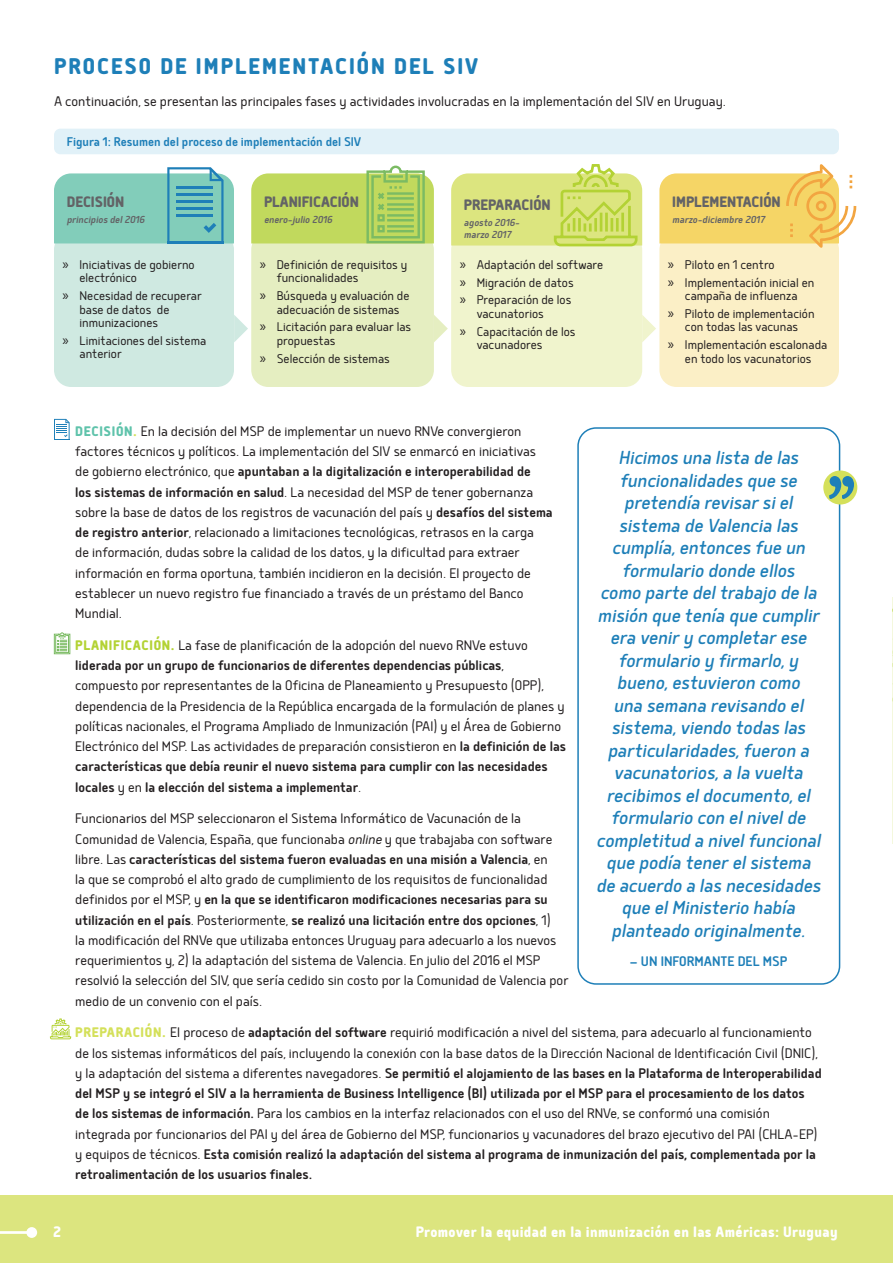
<style>
.page{position:relative;width:893px;height:1263px;background:#fff}
.page>*{position:absolute;margin:0;border:0;box-sizing:border-box;transform-origin:0 0}
.t1{font:800 27px "Delm";letter-spacing:.075em;color:#1e7fb8}
.Quote_text{font:italic 22.5px/22.5px "Delm";color:#1e7fb8;text-align:center}
.t2{font:800 18px "Delm";letter-spacing:.02em;color:#fff}
.Body_Text{font:800 18px "Delm";color:#636366}
.Body_Text-2{font:300 16.5px/20.2px "Delm";color:#231f20}
.Text_with_icon_bulle{font:300 16.5px/20.2px "Delm";color:#231f20}
.Quote_Attribution{font:500 16.5px "Delm";color:#1e7fb8}
.t3{font:300 15px/13.5px "Delm";color:#231f20}
.Figure_Title{font:500 15px "Delm";color:#1e7fb8}
.Body_Text-3{font:italic 500 12px/12px "Delm";color:#636366}
.s1{font-family:"Myriad Pro";font-weight:400}
.s2{font-weight:800;color:#5fc3ab}
.s3{font-weight:800;color:#d4e05a}
.s4{font-weight:500}
.s5{font-weight:800;color:#b3d234}
.s6{font-style:italic}
</style>
<div class="page">
<div style="left:0;top:1195px;width:893px;height:68px;background:#dce57f"></div>
<hr style="left:0;top:1231px;width:32px;height:3px;background:#fff">
<div style="left:26px;top:1227px;width:11px;height:11px;background:#fff;border-radius:50%"></div>
<hr style="left:892px;top:597px;width:1px;height:247px;background:#f4f8dd">
<svg style="left:892px;top:608px;width:1px;height:94px"></svg>
<div style="left:54px;top:129px;width:785px;height:25px;background:#e1f1f8;border-radius:6px"></div>
<svg style="left:54px;top:419px;width:16px;height:21px"></svg>
<svg style="left:54px;top:632px;width:17px;height:22px"></svg>
<svg style="left:50px;top:1018px;width:21px;height:22px"></svg>
<div style="left:659px;top:233px;width:180px;height:154px;background:#fbefc6;border-radius:17px"></div>
<div style="left:451px;top:233px;width:191px;height:154px;background:#f0f4cd;border-radius:17px"></div>
<div style="left:251px;top:233px;width:183px;height:154px;background:#e5eec1;border-radius:17px"></div>
<div style="left:54px;top:233px;width:180px;height:154px;background:#cfe9e1;border-radius:17px"></div>
<svg style="left:251px;top:165px;width:183px;height:79px;background:#bed96f"></svg>
<svg style="left:451px;top:164px;width:191px;height:84px;background:#dbe686"></svg>
<svg style="left:659px;top:164px;width:198px;height:89px"></svg>
<svg style="left:234px;top:315px;width:14px;height:27px"></svg>
<svg style="left:434px;top:315px;width:14px;height:27px"></svg>
<svg style="left:642px;top:315px;width:14px;height:27px"></svg>
<div style="left:577px;top:427px;width:263px;height:558px;border:2px solid #1e7fb8;border-radius:18px"></div>
<div style="left:823px;top:470px;width:34px;height:34px;background:#d4e05a;border-radius:50%"></div>
<svg style="left:829px;top:476px;width:25px;height:23px"></svg>
<svg style="left:54px;top:167px;width:180px;height:76px;background:#83c9bf"></svg>
<h1 class="t1" style="left:54px;top:50px;width:426px">PROCESO DE IMPLEMENTACIÓN DEL SIV</h1>
<p class="Body_Text-2" style="left:54px;top:90px;width:674px">A continuación, se presentan las principales fases y actividades involucradas en la implementación del SIV en Uruguay.</p>
<p class="Figure_Title" style="left:67px;top:133px;width:296px">Figura 1: Resumen del proceso de implementación del SIV</p>
<p class="Body_Text" style="left:67px;top:191px;width:59px">DECISIÓN</p>
<p class="Body_Text-3" style="left:67px;top:213px;width:79px">principios del 2016</p>
<p class="t3" style="left:80px;top:257px;width:117px;text-indent:-17px"><span class="s1">»</span> Iniciativas de gobierno electrónico</p>
<p class="t3" style="left:80px;top:288px;width:124px;text-indent:-17px"><span class="s1">»</span> Necesidad de recuperar base de datos de inmunizaciones</p>
<p class="t3" style="left:80px;top:333px;width:128px;text-indent:-17px"><span class="s1">»</span> Limitaciones del sistema anterior</p>
<p class="Body_Text" style="left:264px;top:191px;width:96px">PLANIFICACIÓN</p>
<p class="Body_Text-3" style="left:264px;top:213px;width:70px">enero-julio 2016</p>
<p class="t3" style="left:277px;top:257px;width:132px;text-indent:-17px"><span class="s1">»</span> Definición de requisitos y funcionalidades</p>
<p class="t3" style="left:260px;top:288px;width:151px;text-align:center"><span class="s1">»</span> Búsqueda y evaluación de adecuación de sistemas</p>
<p class="t3" style="left:277px;top:319px;width:136px;text-indent:-17px"><span class="s1">»</span> Licitación para evaluar las propuestas</p>
<p class="t3" style="left:260px;top:351px;width:131px"><span class="s1">»</span> Selección de sistemas</p>
<p class="Body_Text" style="left:464px;top:193px;width:88px">PREPARACIÓN</p>
<p class="Body_Text-3" style="left:464px;top:216px;width:57px">agosto 2016- marzo 2017</p>
<p class="t3" style="left:460px;top:257px;width:145px"><span class="s1">»</span> Adaptación del software</p>
<p class="t3" style="left:460px;top:275px;width:115px"><span class="s1">»</span> Migración de datos</p>
<p class="t3" style="left:477px;top:292px;width:96px;text-indent:-17px"><span class="s1">»</span> Preparación de los vacunatorios</p>
<p class="t3" style="left:477px;top:324px;width:100px;text-indent:-17px"><span class="s1">»</span> Capacitación de los vacunadores</p>
<p class="Body_Text" style="left:672px;top:191px;width:110px">IMPLEMENTACIÓN</p>
<p class="Body_Text-3" style="left:672px;top:213px;width:94px">marzo-diciembre 2017</p>
<p class="t3" style="left:668px;top:257px;width:108px"><span class="s1">»</span> Piloto en 1 centro</p>
<p class="t3" style="left:668px;top:275px;width:148px;text-align:center"><span class="s1">»</span> Implementación inicial en campaña de influenza</p>
<p class="t3" style="left:668px;top:306px;width:148px;text-align:center"><span class="s1">»</span> Piloto de implementación con todas las vacunas</p>
<p class="t3" style="left:668px;top:337px;width:161px;text-align:center"><span class="s1">»</span> Implementación escalonada en todo los vacunatorios</p>
<p class="Text_with_icon_bulle" style="left:75px;top:420px;width:479px"><span class="s2">DECISIÓN</span><span class="s3">.</span> En la decisión del MSP de implementar un nuevo RNVe convergieron factores técnicos y políticos. La implementación del SIV se enmarcó en iniciativas de gobierno electrónico, que <span class="s4">apuntaban a la digitalización e interoperabilidad de<br>los sistemas de información en salud</span>. La necesidad del MSP de tener gobernanza sobre la base de datos de los registros de vacunación del país y <span class="s4">desafíos del sistema de registro anterior</span>, relacionado a limitaciones tecnológicas, retrasos en la carga<br>de información, dudas sobre la calidad de los datos, y la dificultad para extraer información en forma oportuna, también incidieron en la decisión. El proyecto de establecer un nuevo registro fue financiado a través de un préstamo del Banco Mundial.</p>
<p class="Body_Text-2" style="left:75px;top:634px;width:492px"><span class="s5">PLANIFICACIÓN.</span> La fase de planificación de la adopción del nuevo RNVe estuvo <span class="s4">liderada por un grupo de funcionarios de diferentes dependencias públicas</span>, compuesto por representantes de la Oficina de Planeamiento y Presupuesto (OPP), dependencia de la Presidencia de la República encargada de la formulación de planes y políticas nacionales, el Programa Ampliado de Inmunización (PAI) y el Área de Gobierno Electrónico del MSP. Las actividades de preparación consistieron en <span class="s4">la definición de las características que debía reunir el nuevo sistema para cumplir con las necesidades locales</span> y en <span class="s4">la elección del sistema a implementar</span>.</p>
<p class="Body_Text-2" style="left:75px;top:808px;width:495px">Funcionarios del MSP seleccionaron el Sistema Informático de Vacunación de la Comunidad de Valencia, España, que funcionaba <span class="s6">online</span> y que trabajaba con software libre. Las <span class="s4">características del sistema fueron evaluadas en una misión a Valencia</span>, en<br>la que se comprobó el alto grado de cumplimiento de los requisitos de funcionalidad definidos por el MSP, y <span class="s4">en la que se identificaron modificaciones necesarias para su utilización en el país</span>. Posteriormente, <span class="s4">se realizó una licitación entre dos opciones</span>, 1)<br>la modificación del RNVe que utilizaba entonces Uruguay para adecuarlo a los nuevos requerimientos y, 2) la adaptación del sistema de Valencia. En julio del 2016 el MSP resolvió la selección del SIV, que sería cedido sin costo por la Comunidad de Valencia por medio de un convenio con el país.</p>
<p class="Body_Text-2" style="left:75px;top:1022px;width:748px"><span class="s3">PREPARACIÓN.</span> El proceso de <span class="s4">adaptación del software</span> requirió modificación a nivel del sistema, para adecuarlo al funcionamiento de los sistemas informáticos del país, incluyendo la conexión con la base datos de la Dirección Nacional de Identificación Civil (DNIC), y la adaptación del sistema a diferentes navegadores. <span class="s4">Se permitió el alojamiento de las bases en la Plataforma de Interoperabilidad del MSP y se integró el SIV a la herramienta de Business Intelligence (BI) utilizada por el MSP para el procesamiento de los datos de los sistemas de información.</span> Para los cambios en la interfaz relacionados con el uso del RNVe, se conformó una comisión integrada por funcionarios del PAI y del área de Gobierno del MSP, funcionarios y vacunadores del brazo ejecutivo del PAI (CHLA-EP) y equipos de técnicos. <span class="s4">Esta comisión realizó la adaptación del sistema al programa de inmunización del país, complementada por la retroalimentación de los usuarios finales.</span></p>
<p class="Quote_text" style="left:596px;top:445px;width:226px">Hicimos una lista de las funcionalidades que se pretendía revisar si el sistema de Valencia las cumplía, entonces fue un formulario donde ellos<br>como parte del trabajo de la misión que tenía que cumplir era venir y completar ese formulario y firmarlo, y bueno, estuvieron como<br>una semana revisando el sistema, viendo todas las particularidades, fueron a vacunatorios, a la vuelta recibimos el documento, el formulario con el nivel de completitud a nivel funcional que podía tener el sistema de acuerdo a las necesidades que el Ministerio había planteado originalmente.</p>
<p class="Quote_Attribution" style="left:629px;top:951px;width:159px">— UN INFORMANTE DEL MSP</p>
<p class="t2" style="left:53px;top:1220px;width:10px">2</p>
<p class="t2" style="left:416px;top:1220px;width:423px">Promover la equidad en la inmunización en las Américas: Uruguay</p>
</div>
